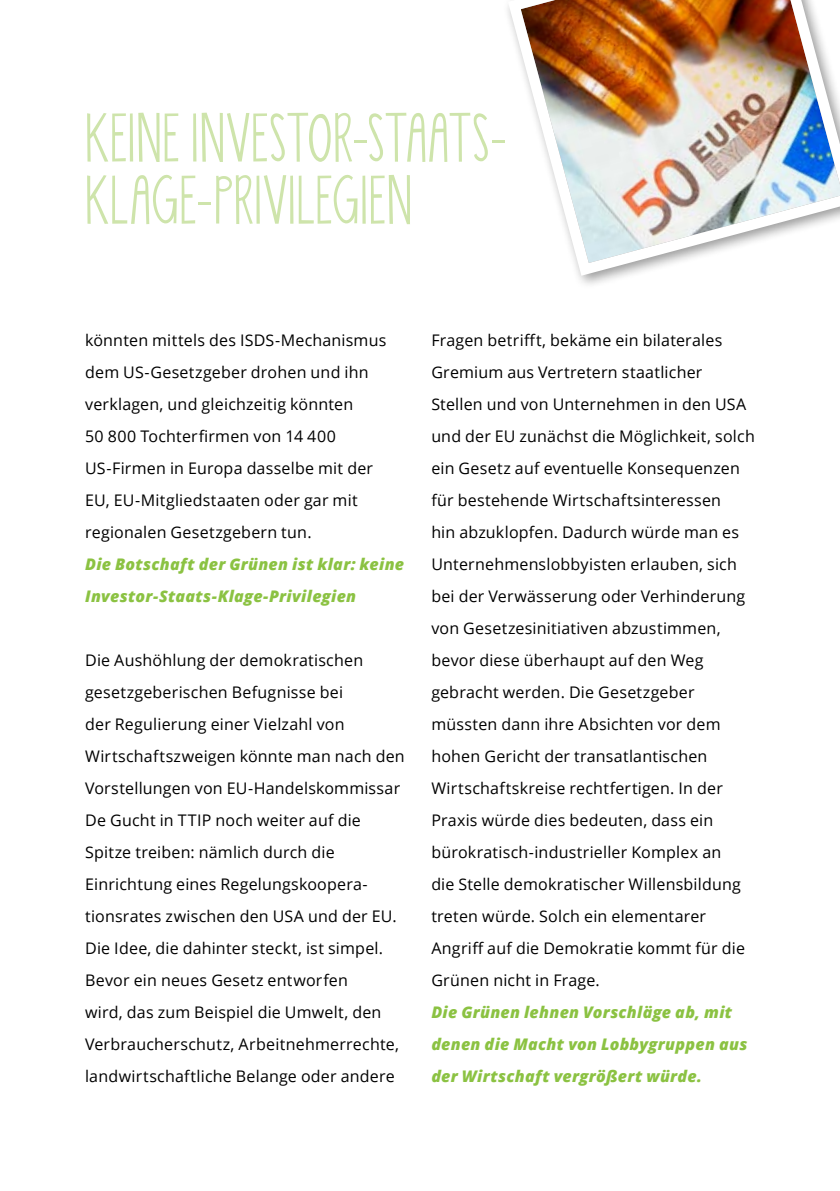
<style>
.page{position:relative;width:840px;height:1191px;background:#fff}
.page>*{position:absolute;margin:0;border:0;box-sizing:border-box;transform-origin:0 0}
.t1{font:55.6px "KG Skinny Latte";color:#cee4ab}
.t2{font:16px/32px "Open Sans";letter-spacing:.015em;color:#000}
.t3{font:italic 800 16px/32px "Open Sans";letter-spacing:.02em;color:#8bc242}
</style>
<div class="page">
<img style="left:507px;top:0;width:332px;height:282px">
<h1 class="t1" style="left:85px;top:102px;width:137px">KEINE INVESTOR</h1>
<h1 class="t1" style="left:350px;top:102px;width:56px">-STAATS</h1>
<h1 class="t1" style="left:487px;top:102px;width:21px">-</h1>
<h1 class="t1" style="left:85px;top:164px;width:23px">KLAGE</h1>
<h1 class="t1" style="left:194px;top:164px;width:59px">-PRIVILEGIEN</h1>
<p class="t2" style="left:85px;top:324px;width:302px">könnten mittels des ISDS-Mechanismus dem US-Gesetzgeber drohen und ihn verklagen, und gleichzeitig könnten<br>50 800 Tochterfirmen von 14 400<br>US-Firmen in Europa dasselbe mit der EU, EU -Mitgliedstaaten oder gar mit regionalen Gesetzgebern tun.</p>
<p class="t3" style="left:85px;top:547px;width:320px">Die Botschaft der Grünen ist klar: keine<br>Investor-Staats-Klage-Privilegien</p>
<p class="t2" style="left:85px;top:644px;width:321px">Die Aushöhlung der demokratischen gesetzgeberischen Befugnisse bei<br>der Regulierung einer Vielzahl von Wirtschaftszweigen könnte man nach den Vorstellungen von EU-Handelskommissar De Gucht in TTIP noch weiter auf die Spitze treiben: nämlich durch die Einrichtung eines Regelungskoopera&shy;tionsrates zwischen den USA und der EU.<br>Die Idee, die dahinter steckt, ist simpel.<br>Bevor ein neues Gesetz entworfen<br>wird, das zum Beispiel die U mwelt, den Verbraucherschutz, Arbeitnehmerrechte, landwirtschaftliche Belange oder andere</p>
<p class="t2" style="left:431px;top:324px;width:325px">Fragen betrifft, bekäme ein bilaterales Gremium aus Vertretern staatlicher Stellen und von U nternehmen in den USA und der EU zunächst die Möglichkeit, solch ein Gesetz auf eventuelle Konsequenzen für bestehende Wirtschaftsinteressen<br>hin abzuklopfen. Dadurch würde man es<br>U nternehmenslobbyisten erlauben, sich bei der Verwässerung oder Verhinderung von Gesetzesinitiativen abzustimmen, bevor diese überhaupt auf den Weg gebracht werden. Die Gesetzgeber müssten dann ihre Absichten vor dem hohen Gericht der transatlantischen Wirtschaftskreise rechtfertigen. In der Praxis würde dies bedeuten, dass ein bürokratisch-industrieller Komplex an<br>die Stelle demokratischer Willensbildung treten würde. Solch ein elementarer Angriff auf die Demokratie kommt für die Grünen nicht in Frage.</p>
<p class="t3" style="left:431px;top:995px;width:317px">Die Grünen lehnen Vorschläge ab, mit denen die Macht von Lobbygruppen aus der Wirtschaft vergrößert würde.</p>
</div>
